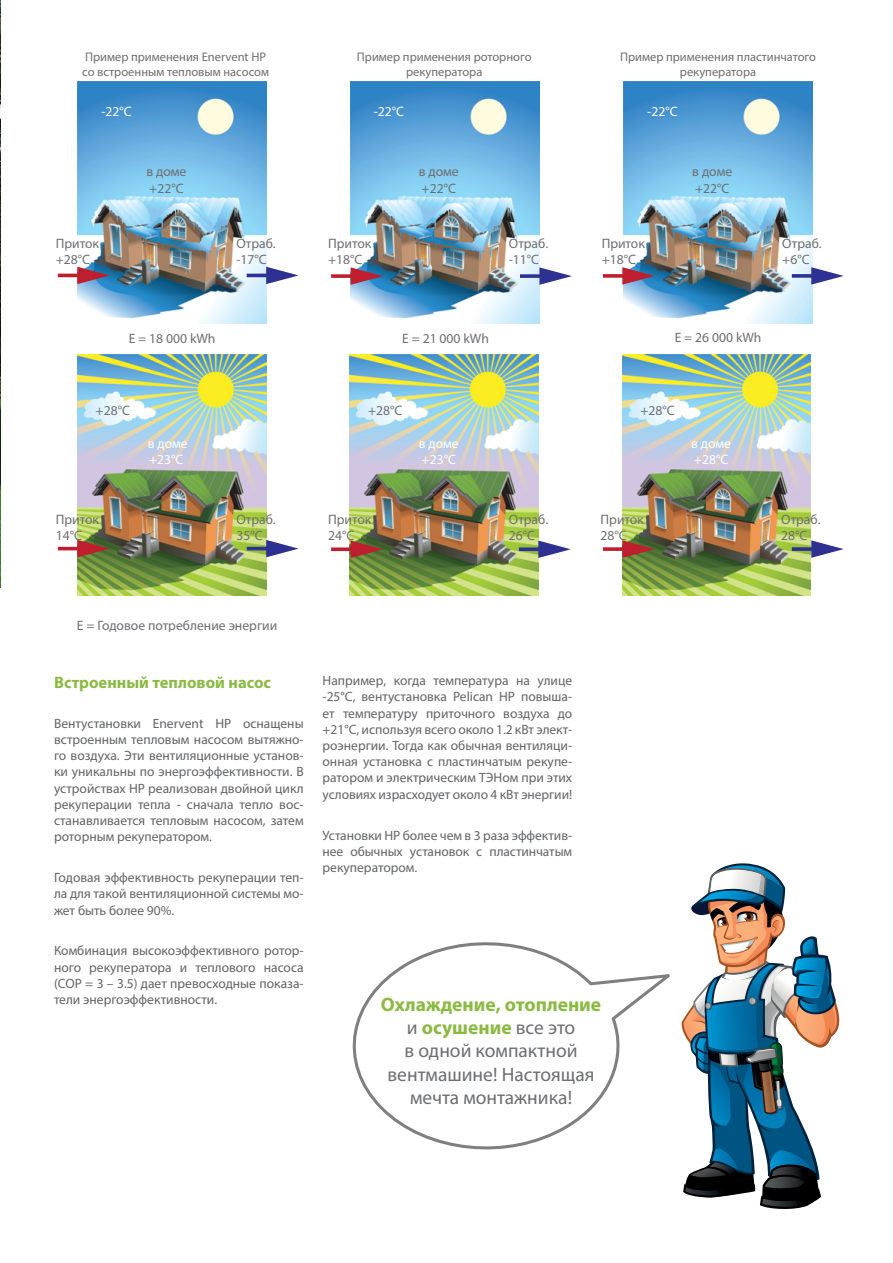
<style>
.page{position:relative;width:893px;height:1263px;background:#fff}
.page>*{position:absolute;margin:0;border:0;box-sizing:border-box;transform-origin:0 0}
.t1{font:19.5px/23.4px "Myriad Pro";color:#6d6e71;text-align:center}
.t2{font:700 16.5px "Myriad Pro";color:#8aba41}
.t3{font:13.65px/16.4px "Myriad Pro";color:#6d6e71}
.t4{font:13.65px/16.4px "Myriad Pro";color:#fff}
.t5{font:13.5px/16.2px "Myriad Pro";color:#636466;text-align:justify}
.t6{font:12.45px/15px "Myriad Pro";color:#6d6e71;text-align:center}
.s1{font-weight:700;color:#8aba41}
</style>
<div class="page">
<img style="left:0;top:0;width:1px;height:587px">
<img style="left:77px;top:354px;width:189px;height:242px">
<img style="left:78px;top:82px;width:189px;height:241px">
<img style="left:350px;top:82px;width:189px;height:241px">
<img style="left:624px;top:82px;width:189px;height:241px">
<img style="left:350px;top:354px;width:188px;height:242px">
<img style="left:622px;top:354px;width:189px;height:242px">
<svg style="left:58px;top:267px;width:52px;height:17px"></svg>
<svg style="left:331px;top:267px;width:52px;height:18px"></svg>
<svg style="left:520px;top:267px;width:52px;height:18px"></svg>
<svg style="left:603px;top:267px;width:52px;height:18px"></svg>
<svg style="left:792px;top:267px;width:52px;height:18px"></svg>
<svg style="left:58px;top:540px;width:52px;height:17px"></svg>
<svg style="left:331px;top:540px;width:52px;height:18px"></svg>
<svg style="left:519px;top:540px;width:52px;height:18px"></svg>
<svg style="left:603px;top:540px;width:52px;height:18px"></svg>
<svg style="left:792px;top:540px;width:52px;height:18px"></svg>
<svg style="left:247px;top:540px;width:52px;height:17px"></svg>
<svg style="left:247px;top:267px;width:52px;height:17px"></svg>
<svg style="left:682px;top:863px;width:158px;height:346px"></svg>
<svg style="left:353px;top:942px;width:317px;height:207px"></svg>
<p class="t6" style="left:82px;top:49px;width:188px;text-align:left">Пример применения Enervent HP со встроенным тепловым насосом</p>
<p class="t6" style="left:357px;top:49px;width:176px">Пример применения роторного рекуператора</p>
<p class="t6" style="left:620px;top:49px;width:197px">Пример применения пластинчатого рекуператора</p>
<p class="t4" style="left:101px;top:103px;width:32px">-22°C</p>
<p class="t4" style="left:374px;top:103px;width:32px">-22°C</p>
<p class="t4" style="left:647px;top:103px;width:32px">-22°C</p>
<p class="t3" style="left:147px;top:163px;width:41px">в доме +22°C</p>
<p class="t3" style="left:149px;top:176px;width:36px">Inside</p>
<p class="t3" style="left:419px;top:163px;width:41px">в доме +22°C</p>
<p class="t3" style="left:692px;top:163px;width:41px">в доме +22°C</p>
<p class="t3" style="left:56px;top:235px;width:45px">Приток +28°C</p>
<p class="t3" style="left:236px;top:235px;width:41px">Отраб. -17°C</p>
<p class="t3" style="left:328px;top:235px;width:45px">Приток +18°C</p>
<p class="t3" style="left:509px;top:235px;width:41px">Отраб. -11°C</p>
<p class="t3" style="left:602px;top:235px;width:45px">Приток +18°C</p>
<p class="t3" style="left:782px;top:235px;width:41px">Отраб. +6°C</p>
<p class="t3" style="left:129px;top:330px;width:88px">E = 18 000 kWh</p>
<p class="t3" style="left:402px;top:330px;width:88px">E = 21 000 kWh</p>
<p class="t3" style="left:675px;top:329px;width:88px">E = 26 000 kWh</p>
<p class="t3" style="left:96px;top:402px;width:36px">+28°C</p>
<p class="t3" style="left:368px;top:402px;width:36px">+28°C</p>
<p class="t3" style="left:640px;top:402px;width:36px">+28°C</p>
<p class="t4" style="left:148px;top:435px;width:41px">в доме +23°C</p>
<p class="t4" style="left:419px;top:435px;width:41px">в доме +23°C</p>
<p class="t4" style="left:691px;top:435px;width:41px">в доме +28°C</p>
<p class="t3" style="left:56px;top:511px;width:45px">Приток<br>14°C</p>
<p class="t3" style="left:236px;top:511px;width:41px">Отраб.<br>35°C</p>
<p class="t3" style="left:328px;top:511px;width:45px">Приток<br>24°C</p>
<p class="t3" style="left:509px;top:511px;width:41px">Отраб.<br>26°C</p>
<p class="t3" style="left:600px;top:511px;width:45px">Приток<br>28°C</p>
<p class="t3" style="left:781px;top:511px;width:41px">Отраб.<br>28°C</p>
<p class="t3" style="left:77px;top:617px;width:202px">E = Годовое потребление энергии</p>
<p class="t2" style="left:54px;top:671px;width:218px">Встроенный тепловой насос</p>
<p class="t5" style="left:54px;top:715px;width:251px">Вентустановки Enervent HP оснащены встроенным тепловым насосом вытяжно&shy;го воздуха. Эти вентиляционные установ&shy;ки уникальны по энергоэффективности. В устройствах НР реализован двойной цикл рекуперации тепла - сначала тепло вос&shy;станавливается тепловым насосом, затем роторным рекуператором.</p>
<p class="t5" style="left:54px;top:869px;width:251px">Годовая эффективность рекуперации теп&shy;ла для такой вентиляционной системы мо&shy;жет быть более 90%.</p>
<p class="t5" style="left:54px;top:942px;width:251px">Комбинация высокоэффективного ротор&shy;ного рекуператора и теплового насоса (СОР = 3 – 3.5) дает превосходные показа&shy;тели энергоэффективности.</p>
<p class="t5" style="left:323px;top:672px;width:251px">Например, когда температура на улице -25°C, вентустановка Pelican HP повыша&shy;ет температуру приточного воздуха до +21°С, используя всего около 1.2 кВт элект&shy;роэнергии. Тогда как обычная вентиляци&shy;онная установка с пластинчатым рекупе&shy;ратором и электрическим ТЭНом при этих условиях израсходует около 4 кВт энергии!</p>
<p class="t5" style="left:323px;top:827px;width:251px">Установки HP более чем в 3 раза эффектив&shy;нее обычных установок с пластинчатым рекуператором.</p>
<h1 class="t1" style="left:381px;top:992px;width:222px"><span class="s1">Охлаждение, отопление </span>и <span class="s1">осушение</span> все это<br>в одной компактной вентмашине! Настоящая мечта монтажника!</h1>
</div>
